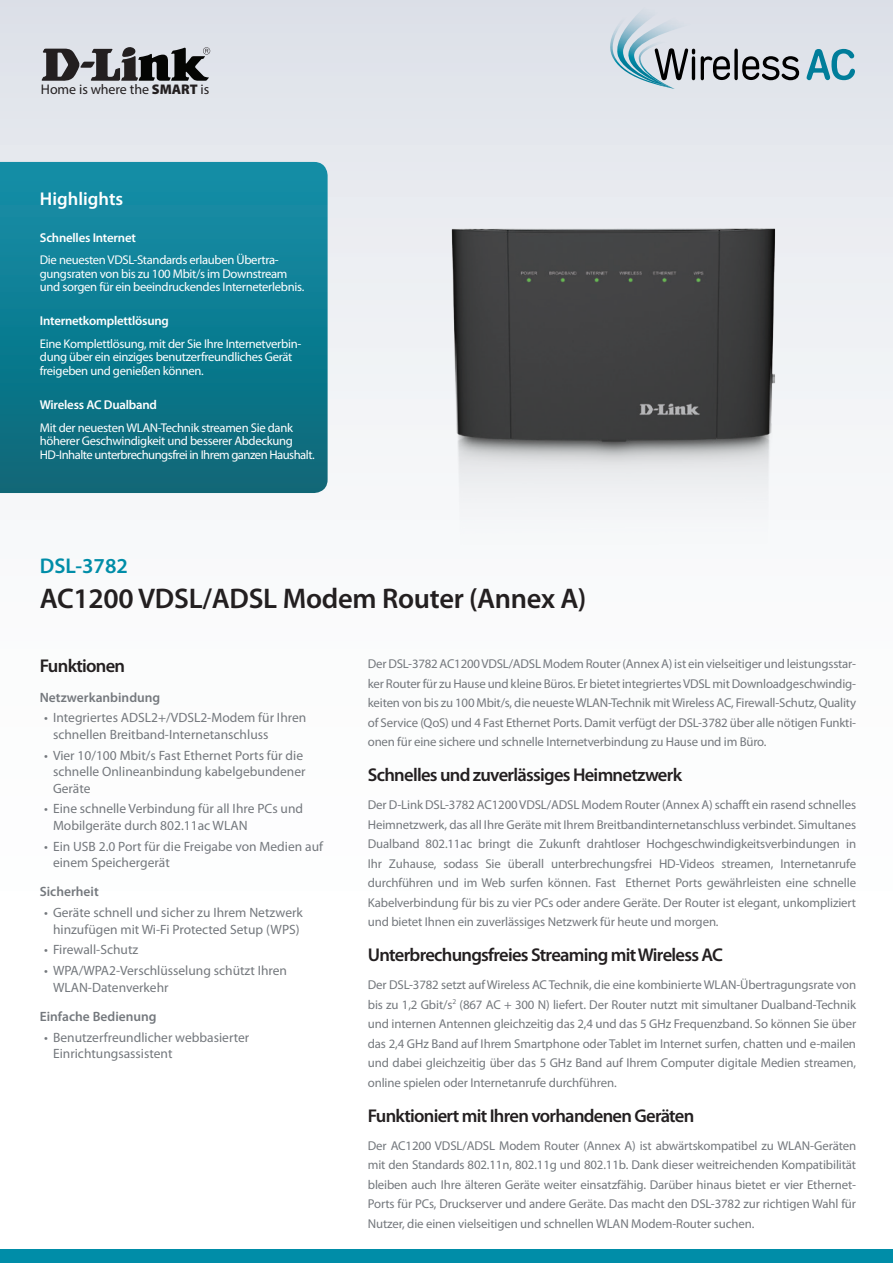
<style>
.page{position:relative;width:893px;height:1263px;background:#fff}
.page>*{position:absolute;margin:0;border:0;box-sizing:border-box;transform-origin:0 0}
.Product_Name__Cover{font:600 28.5px "Myriad Pro";letter-spacing:-.01em;color:#231f20}
.Model_Number__Cover{font:600 21.3px "Myriad Pro";color:#008da8}
.Description_Topic{font:600 18.6px "Myriad Pro";letter-spacing:-.04em;color:#231f20}
.Description_Text{font:600 18.6px "Myriad Pro";letter-spacing:-.04em;color:#231f20}
.Features_Title{font:600 18.6px "Myriad Pro";letter-spacing:-.04em;color:#231f20}
.Highlights_Title{font:600 18.6px "Myriad Pro";color:#fff}
.t1{font:13.95px "Myriad Pro";letter-spacing:-.005em;color:#231f20}
.t2{font:13.5px/16.5px "Myriad Pro";color:#74787d}
.Features_Category{font:600 13.5px "Myriad Pro";color:#74787d}
.Description_Text-2{font:12.9px/19.5px "Myriad Pro";letter-spacing:-.01em;color:#74787d;text-align:justify}
.Highlights_Category{font:600 12.9px "Myriad Pro";letter-spacing:-.015em;color:#fff}
.Highlights_Text{font:12.6px/13.5px "Myriad Pro";letter-spacing:-.025em;color:#fff}
.Highlights_Category-2{font:12.6px/13.5px "Myriad Pro";letter-spacing:-.025em;color:#fff}
.s1{font-weight:900}
</style>
<div class="page">
<div style="left:0;top:0;width:893px;height:1084px;background:linear-gradient(to bottom,#e3e6ec,#fff)"></div>
<div style="left:0;top:1249px;width:893px;height:14px;background:#008da8"></div>
<svg style="left:0;top:162px;width:328px;height:331px;background:#0f7c90"></svg>
<svg style="left:42px;top:47px;width:168px;height:34px;background:#737376"></svg>
<img style="left:395px;top:173px;width:437px;height:413px">
<img style="left:608px;top:9px;width:45px;height:80px">
<img style="left:616px;top:4px;width:90px;height:81px">
<img style="left:653px;top:82px;width:2px;height:7px">
<svg style="left:655px;top:48px;width:40px;height:41px;background:#959ba1"></svg>
<svg style="left:701px;top:49px;width:98px;height:31px;background:#979a9f"></svg>
<svg style="left:807px;top:49px;width:48px;height:31px"></svg>
<p class="t1" style="left:41px;top:81px;width:170px">Home is where the <span class="s1">SMART</span> is</p>
<p class="Highlights_Title" style="left:40px;top:187px;width:85px">Highlights</p>
<p class="Highlights_Category" style="left:40px;top:229px;width:98px">Schnelles Internet</p>
<p class="Highlights_Text" style="left:40px;top:253px;width:266px">Die neuesten VDSL-Standards erlauben Übertra&shy;gungsraten von bis zu 100 Mbit/s im Downstream und sorgen für ein beeindruckendes Interneterlebnis.</p>
<p class="Highlights_Category" style="left:40px;top:313px;width:131px">Internetkomplettlösung</p>
<p class="Highlights_Category-2" style="left:40px;top:337px;width:263px">Eine Komplettlösung, mit der Sie Ihre Internetverbin&shy;dung über ein einziges benutzerfreundliches Gerät freigeben und genießen können.</p>
<p class="Highlights_Category" style="left:40px;top:397px;width:119px">Wireless AC Dualband</p>
<p class="Highlights_Text" style="left:40px;top:421px;width:276px">Mit der neuesten WLAN-Technik streamen Sie dank höherer Geschwindigkeit und besserer Abdeckung<br>HD-Inhalte unterbrechungsfrei in Ihrem ganzen Haushalt.</p>
<p class="Model_Number__Cover" style="left:40px;top:552px;width:90px">DSL-3782</p>
<p class="Product_Name__Cover" style="left:40px;top:580px;width:548px">AC1200 VDSL/ADSL Modem Router (Annex A)</p>
<p class="Features_Title" style="left:40px;top:654px;width:87px">Funktionen</p>
<p class="Features_Category" style="left:40px;top:688px;width:122px">Netzwerkanbindung</p>
<p class="t2" style="left:53px;top:709px;width:255px;text-indent:-9px">• Integriertes ADSL2+/VDSL2-Modem für Ihren schnellen Breitband-Internetanschluss</p>
<p class="t2" style="left:53px;top:747px;width:254px;text-indent:-9px">• Vier 10/100 Mbit/s Fast Ethernet Ports für die schnelle Onlineanbindung kabelgebundener<br>Geräte</p>
<p class="t2" style="left:53px;top:800px;width:252px;text-indent:-9px">• Eine schnelle Verbindung für all Ihre PCs und<br>Mobilgeräte durch 802.11ac WLAN</p>
<p class="t2" style="left:53px;top:838px;width:271px;text-indent:-9px">• Ein USB 2.0 Port für die Freigabe von Medien auf einem Speichergerät</p>
<p class="Features_Category" style="left:40px;top:883px;width:60px">Sicherheit</p>
<p class="t2" style="left:44px;top:904px;width:260px;text-align:center">• Geräte schnell und sicher zu Ihrem Netzwerk hinzufügen mit Wi-Fi Protected Setup (WPS)</p>
<p class="t2" style="left:44px;top:941px;width:96px">• Firewall-Schutz</p>
<p class="t2" style="left:53px;top:962px;width:236px;text-indent:-9px">• WPA/WPA2-Verschlüsselung schützt Ihren<br>WLAN-Datenverkehr</p>
<p class="Features_Category" style="left:40px;top:1008px;width:118px">Einfache Bedienung</p>
<p class="t2" style="left:53px;top:1029px;width:198px;text-indent:-9px">• Benutzerfreundlicher webbasierter<br>Einrichtungsassistent</p>
<p class="Description_Text-2" style="left:368px;top:654px;width:490px">Der DSL-3782 AC1200 VDSL/ADSL Modem Router (Annex A) ist ein vielseitiger und leistungsstar&shy;ker Router für zu Hause und kleine Büros. Er bietet integriertes VDSL mit Downloadgeschwindig&shy;keiten von bis zu 100 Mbit/s, die neueste WLAN-Technik mit Wireless AC, Firewall-Schutz, Quality of Service (QoS) und 4 Fast Ethernet Ports. Damit verfügt der DSL-3782 über alle nötigen Funkti&shy;onen für eine sichere und schnelle Internetverbindung zu Hause und im Büro.</p>
<p class="Description_Text" style="left:368px;top:763px;width:316px">Schnelles und zuverlässiges Heimnetzwerk</p>
<p class="Description_Text-2" style="left:368px;top:795px;width:490px">Der D-Link DSL-3782 AC1200 VDSL/ADSL Modem Router (Annex A) schafft ein rasend schnelles Heimnetzwerk, das all Ihre Geräte mit Ihrem Breitbandinternetanschluss verbindet. Simultanes Dualband 802.11ac bringt die Zukunft drahtloser Hochgeschwindigkeitsverbindungen in Ihr Zuhause, sodass Sie überall unterbrechungsfrei HD-Videos streamen, Internetanrufe durchführen und im Web surfen können. Fast Ethernet Ports gewährleisten eine schnelle Kabelverbindung für bis zu vier PCs oder andere Geräte. Der Router ist elegant, unkompliziert und bietet Ihnen ein zuverlässiges Netzwerk für heute und morgen.</p>
<p class="Description_Topic" style="left:368px;top:943px;width:357px">Unterbrechungsfreies Streaming mit Wireless AC</p>
<p class="Description_Text-2" style="left:368px;top:975px;width:490px">Der DSL-3782 setzt auf Wireless AC Technik, die eine kombinierte WLAN-Übertragungsrate von bis zu 1,2 Gbit/s<sup>2</sup> (867 AC + 300 N) liefert. Der Router nutzt mit simultaner Dualband-Technik und internen Antennen gleichzeitig das 2,4 und das 5 GHz Frequenzband. So können Sie über das 2,4 GHz Band auf Ihrem Smartphone oder Tablet im Internet surfen, chatten und e-mailen und dabei gleichzeitig über das 5 GHz Band auf Ihrem Computer digitale Medien streamen, online spielen oder Internetanrufe durchführen.</p>
<p class="Description_Topic" style="left:368px;top:1103px;width:328px">Funktioniert mit Ihren vorhandenen Geräten</p>
<p class="Description_Text-2" style="left:368px;top:1135px;width:490px">Der AC1200 VDSL/ADSL Modem Router (Annex A) ist abwärtskompatibel zu WLAN-Geräten mit den Standards 802.11n, 802.11g und 802.11b. Dank dieser weitreichenden Kompatibilität bleiben auch Ihre älteren Geräte weiter einsatzfähig. Darüber hinaus bietet er vier Ethernet-Ports für PCs, Druckserver und andere Geräte. Das macht den DSL-3782 zur richtigen Wahl für Nutzer, die einen vielseitigen und schnellen WLAN Modem-Router suchen.</p>
</div>
